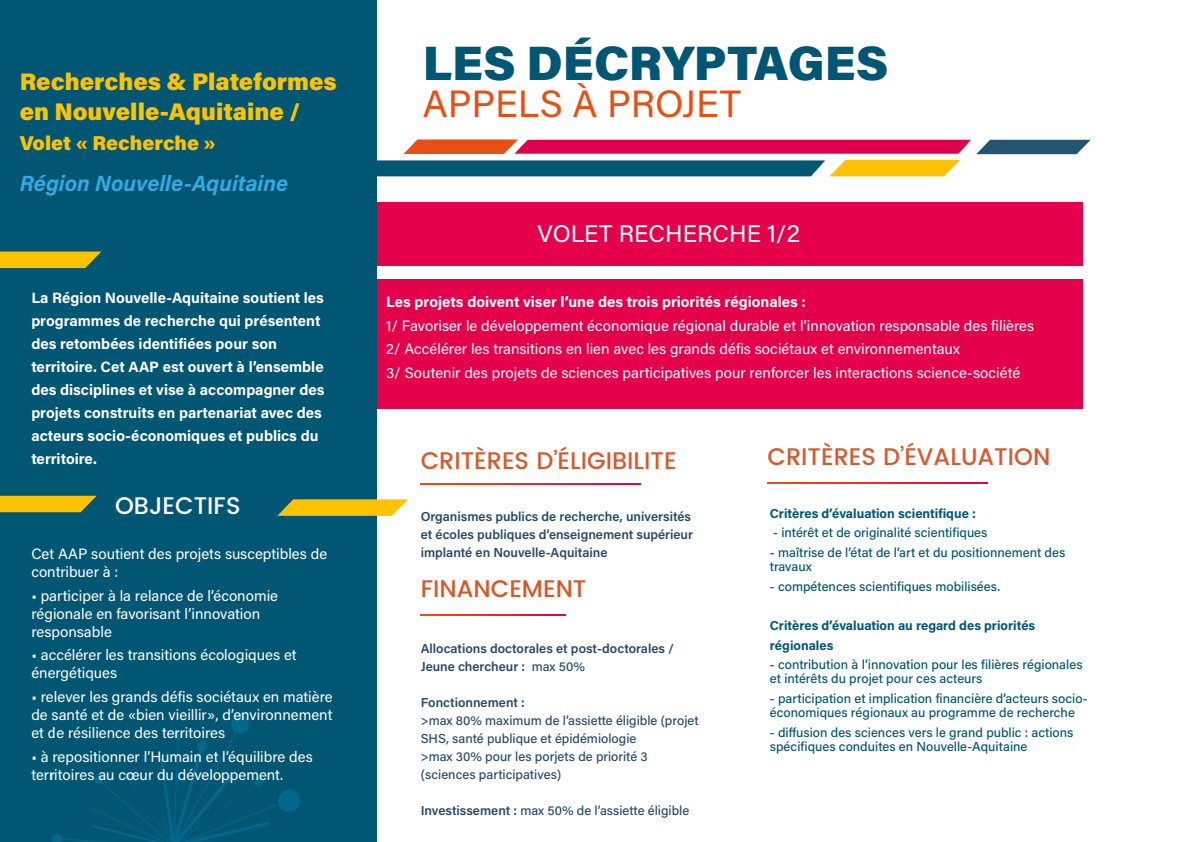
<style>
.page{position:relative;width:1191px;height:842px;background:#fff}
.page>*{position:absolute;margin:0;border:0;box-sizing:border-box;transform-origin:0 0}
.t1{font:900 48.3px "Acumin Pro";color:#005673}
.t2{font:38px "Acumin Pro";color:#e74f13}
.t3{font:900 24px/30px "Acumin Pro";color:#fdc201}
.t4{font:500 24px "Poppins";color:#d55b2e}
.t5{font:24px "Acumin Pro";color:#fff}
.t6{font:500 24px "Poppins";color:#d6582a}
.t7{font:500 24px "Poppins";color:#fff}
.t8{font:italic 700 22px "Acumin Pro";color:#36a9e1}
.t9{font:900 20px "Acumin Pro";color:#fdc201}
.t10{font:15px/18px "Acumin Pro";color:#fff}
.t11{font:700 15px/23px "Acumin Pro";color:#fff}
.t12{font:500 13px/14px "Acumin Pro";color:#005673}
.t13{font:600 13px/18px "Acumin Pro";color:#23496c}
.t14{font:500 13px/18px "Acumin Pro";color:#23496c}
.t15{font:700 13px/19.7px "Acumin Pro";color:#005673}
.s1{font-weight:500}
.s2{font-weight:600}
</style>
<div class="page">
<div style="left:376px;top:279px;width:706px;height:129px;background:#e5004b"></div>
<div style="left:376px;top:202px;width:706px;height:63px;background:#e5004b"></div>
<div style="left:0;top:0;width:376px;height:842px;background:#005673"></div>
<svg style="left:376px;top:160px;width:584px;height:16px;background:#427665"></svg>
<svg style="left:0;top:496px;width:97px;height:16px;background:#e7b80a"></svg>
<svg style="left:277px;top:499px;width:131px;height:17px;background:#e7bc1b"></svg>
<svg style="left:403px;top:139px;width:687px;height:15px;background:#c8355e"></svg>
<svg style="left:52px;top:716px;width:248px;height:126px"></svg>
<svg style="left:0;top:252px;width:101px;height:16px;background:#e9b909"></svg>
<svg style="left:767px;top:482px;width:220px;height:1px"></svg>
<svg style="left:421px;top:614px;width:144px;height:1px"></svg>
<svg style="left:421px;top:483px;width:220px;height:2px"></svg>
<h3 class="t3" style="left:20px;top:66px;width:319px">Recherches &amp; Plateformes en Nouvelle-Aquitaine /</h3>
<h3 class="t9" style="left:20px;top:129px;width:198px">Volet « Recherche »</h3>
<h3 class="t8" style="left:20px;top:168px;width:270px">Région Nouvelle-Aquitaine</h3>
<p class="t11" style="left:31px;top:285px;width:295px">La Région Nouvelle-Aquitaine soutient les programmes de recherche qui présentent des retombées identifiées pour son territoire. Cet AAP est ouvert à l’ensemble des disciplines et vise à accompagner des projets construits en partenariat avec des acteurs socio-économiques et publics du territoire.</p>
<h3 class="t7" style="left:115px;top:487px;width:127px">OBJECTIFS</h3>
<p class="t10" style="left:31px;top:544px;width:297px">Cet AAP soutient des projets susceptibles de contribuer à :</p>
<p class="t10" style="left:31px;top:586px;width:248px">• participer à la relance de l’économie régionale en favorisant l’innovation responsable</p>
<p class="t10" style="left:31px;top:645px;width:267px">• accélérer les transitions écologiques et énergétiques</p>
<p class="t10" style="left:31px;top:687px;width:303px;text-align:justify">• relever les grands défis sociétaux en matière de santé et de «bien vieillir», d’environnement et de résilience des territoires</p>
<p class="t10" style="left:31px;top:747px;width:283px">• à repositionner l’Humain et l’équilibre des territoires au cœur du développement.</p>
<h1 class="t1" style="left:423px;top:29px;width:467px">LES DÉCRYPTAGES</h1>
<h2 class="t2" style="left:423px;top:77px;width:320px">APPELS À PROJET</h2>
<h3 class="t5" style="left:537px;top:217px;width:264px">VOLET RECHERCHE 1/2</h3>
<p class="t11" style="left:386px;top:290px;width:421px">Les projets doivent viser l’une des trois priorités régionales :</p>
<p class="t10" style="left:386px;top:313px;width:650px;line-height:23.7px">1/ Favoriser le développement économique régional durable et l’innovation responsable des filières<br>2/ Accélérer les transitions en lien avec les grands défis sociétaux et environnementaux<br>3/ Soutenir des projets de sciences participatives pour renforcer les interactions science-société</p>
<h3 class="t4" style="left:421px;top:443px;width:257px">CRITÈRES D’ÉLIGIBILITE</h3>
<p class="t13" style="left:421px;top:507px;width:274px">Organismes publics de recherche, universités et écoles publiques d’enseignement supérieur implanté en Nouvelle-Aquitaine</p>
<h3 class="t6" style="left:421px;top:571px;width:167px">FINANCEMENT</h3>
<p class="t13" style="left:421px;top:639px;width:255px">Allocations doctorales et post-doctorales /<br>Jeune chercheur : <span class="s1">max 50%</span></p>
<p class="t13" style="left:421px;top:693px;width:106px">Fonctionnement :</p>
<p class="t14" style="left:421px;top:711px;width:279px">&gt;max 80% maximum de l’assiette éligible (projet SHS, santé publique et épidémiologie<br>&gt;max 30% pour les porjets de priorité 3 (sciences participatives)</p>
<p class="t14" style="left:421px;top:801px;width:270px"><span class="s2">Investissement :</span> max 50% de l’assiette éligible</p>
<h3 class="t4" style="left:767px;top:439px;width:284px">CRITÈRES D’ÉVALUATION</h3>
<p class="t15" style="left:770px;top:503px;width:207px">Critères d’évaluation scientifique :</p>
<p class="t12" style="left:773px;top:525px;width:216px">- intérêt et de originalité scientifiques</p>
<p class="t12" style="left:770px;top:545px;width:297px">- maîtrise de l’état de l’art et du positionnement des travaux</p>
<p class="t12" style="left:770px;top:578px;width:232px">- compétences scientifiques mobilisées.</p>
<p class="t15" style="left:770px;top:615px;width:267px">Critères d’évaluation au regard des priorités régionales</p>
<p class="t12" style="left:770px;top:657px;width:314px">- contribution à l’innovation pour les filières régionales et intérêts du projet pour ces acteurs</p>
<p class="t12" style="left:770px;top:691px;width:319px">- participation et implication financière d’acteurs socio&shy;économiques régionaux au programme de recherche</p>
<p class="t12" style="left:770px;top:724px;width:305px">- diffusion des sciences vers le grand public : actions spécifiques conduites en Nouvelle-Aquitaine</p>
</div>
